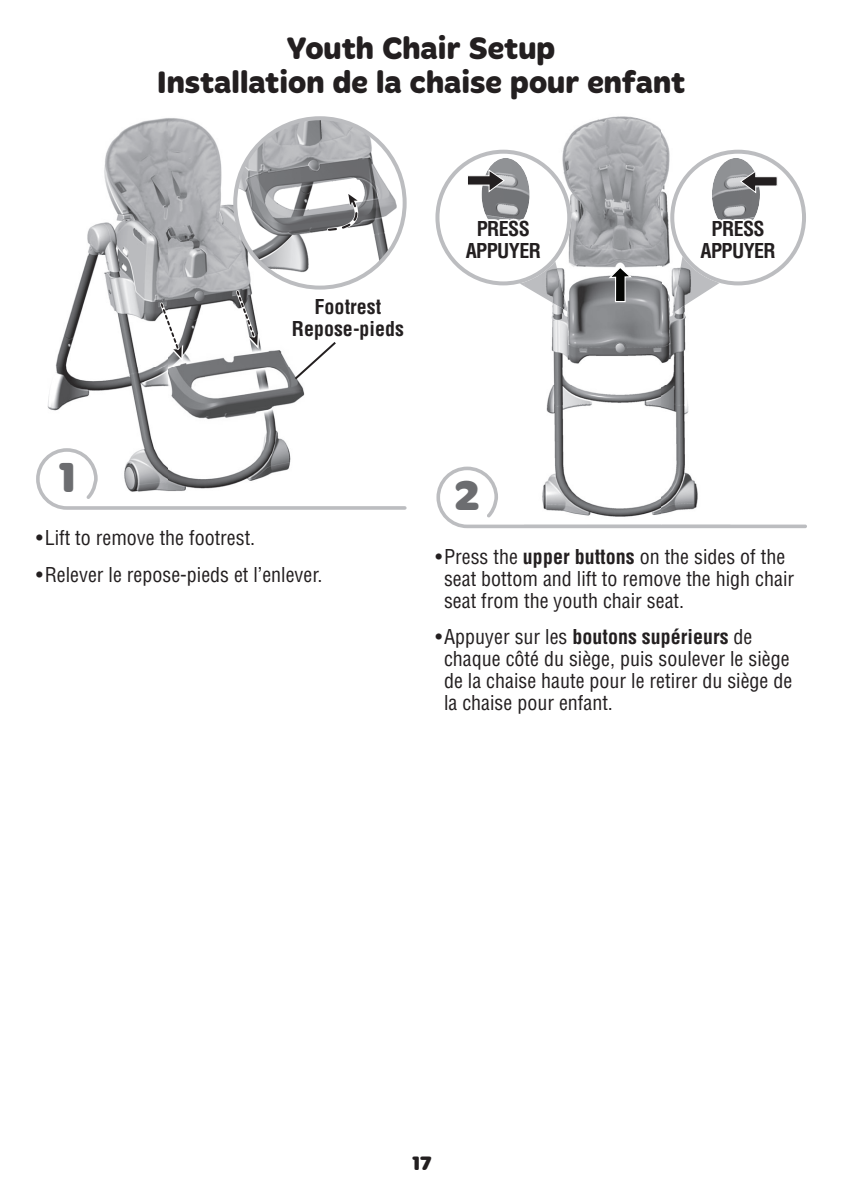
<style>
.page{position:relative;width:842px;height:1191px;background:#fff}
.page>*{position:absolute;margin:0;border:0;box-sizing:border-box;transform-origin:0 0}
.t1{font:700 43.2px "Merge Pro";color:#6c6d70}
.t2{font:700 32px/34px "Merge Pro";color:#231f20;text-align:center}
.t3{font:condensed 20px/22px "Helvetica LT Std";color:#231f20}
.t4{font:700 condensed 20px/22px "Helvetica LT Std";letter-spacing:-.03em;color:#231f20;text-align:center}
.t5{font:700 condensed 20px/22px "Helvetica LT Std";color:#231f20;text-align:center}
.t6{font:700 20px "Merge Pro";color:#231f20}
.s1{color:#fff}
.s2{font-weight:700}
</style>
<div class="page">
<img style="left:47px;top:118px;width:258px;height:328px">
<svg style="left:158px;top:300px;width:25px;height:61px"></svg>
<svg style="left:233px;top:288px;width:26px;height:61px"></svg>
<svg style="left:36px;top:446px;width:371px;height:64px"></svg>
<img style="left:235px;top:118px;width:169px;height:170px;border-radius:50%">
<svg style="left:325px;top:193px;width:44px;height:40px"></svg>
<div style="left:233px;top:116px;width:173px;height:174px;border:4px solid #bcbdc0;border-radius:50%"></div>
<svg style="left:293px;top:340px;width:43px;height:41px"></svg>
<svg style="left:436px;top:467px;width:371px;height:61px"></svg>
<img style="left:524px;top:116px;width:206px;height:411px">
<svg style="left:607px;top:266px;width:26px;height:37px"></svg>
<img style="left:524px;top:286px;width:44px;height:26px">
<img style="left:672px;top:285px;width:47px;height:28px">
<svg style="left:435px;top:150px;width:136px;height:136px"></svg>
<svg style="left:670px;top:150px;width:136px;height:135px"></svg>
<h2 class="t2" style="left:157px;top:33px;width:530px">Youth Chair Setup<br>Installation de la chaise pour enfant</h2>
<p class="t5" style="left:292px;top:298px;width:114px">Footrest<br>Repose-pieds</p>
<p class="t4" style="left:465px;top:220px;width:77px"><span class="s1">P</span>RESS<br><span class="s1">A</span>PPUYER</p>
<p class="t4" style="left:700px;top:220px;width:77px"><span class="s1">P</span>RESS<br><span class="s1">A</span>PPUYER</p>
<h1 class="t1" style="left:58px;top:461px;width:19px">1</h1>
<p class="t3" style="left:36px;top:529px;width:221px">• Lift to remove the footrest.</p>
<p class="t3" style="left:36px;top:565px;width:288px">• Relever le repose-pieds et l’enlever.</p>
<h1 class="t1" style="left:454px;top:479px;width:27px">2</h1>
<p class="t3" style="left:444px;top:547px;width:351px;text-indent:-9px">• Press the <span class="s2">upper buttons</span> on the sides of the seat bottom and lift to remove the high chair seat from the youth chair seat.</p>
<p class="t3" style="left:444px;top:628px;width:350px;text-indent:-9px">• Appuyer sur les <span class="s2">boutons supérieurs</span> de chaque côté du siège, puis soulever le siège de la chaise haute pour le retirer du siège de la chaise pour enfant.</p>
<p class="t6" style="left:412px;top:1156px;width:21px">17</p>
</div>
